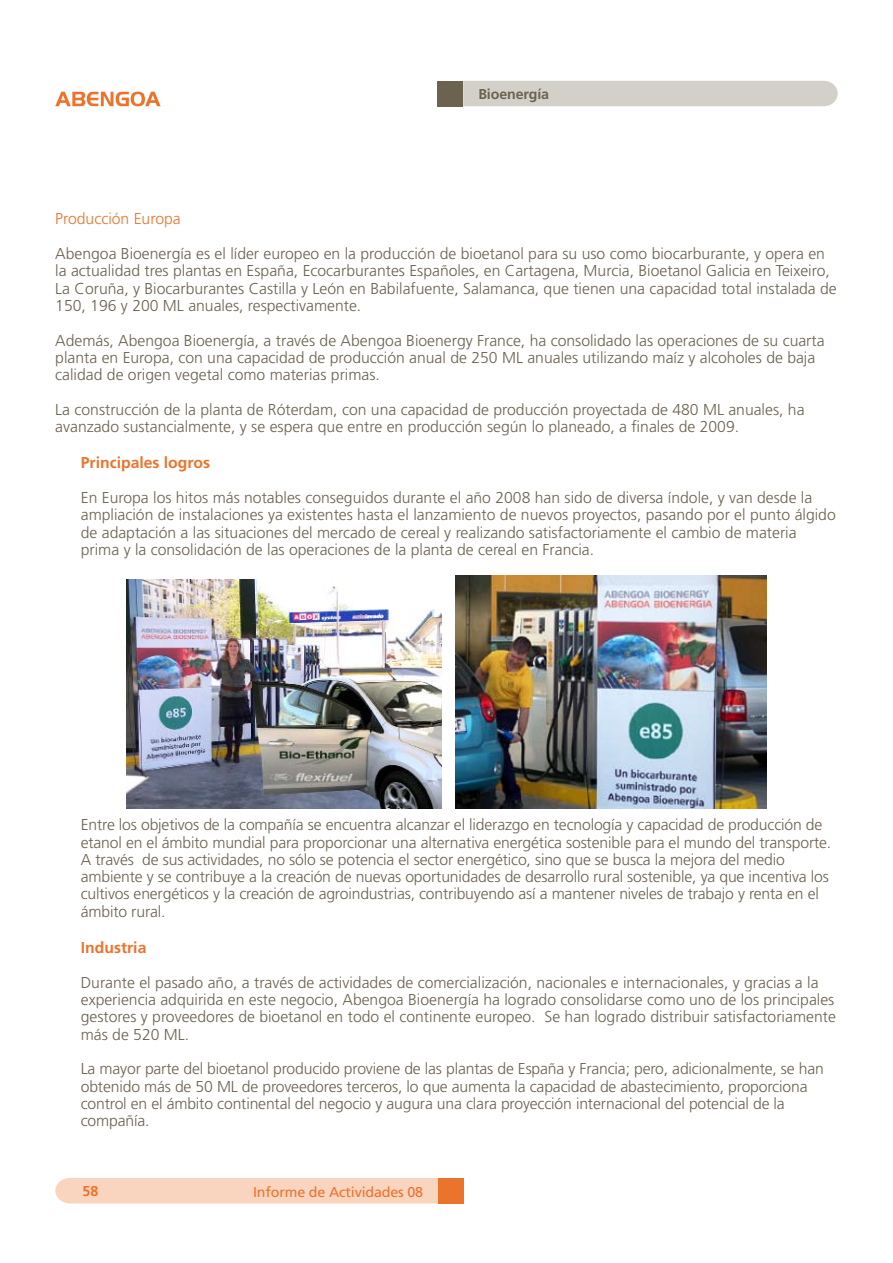
<style>
.page{position:relative;width:893px;height:1263px;background:#fff}
.page>*{position:absolute;margin:0;border:0;box-sizing:border-box;transform-origin:0 0}
.t1{font:300 15.75px/17.2px "Frutiger";color:#6b6250}
.t2{font:700 15.75px "Frutiger";color:#ec732c}
.t3{font:300 15.75px "Frutiger";color:#ec732c}
.t4{font:14.25px "Frutiger";letter-spacing:-.01em;color:#ec732c}
.t5{font:700 14.25px "Frutiger";letter-spacing:-.01em;color:#6b6250}
.t6{font:700 14.25px "Frutiger";color:#ec732c}
</style>
<div class="page">
<svg style="left:55px;top:92px;width:106px;height:14px"></svg>
<div style="left:463px;top:81px;width:375px;height:25px;background:#d3d0ca"></div>
<div style="left:438px;top:81px;width:25px;height:25px;background:#6b6250"></div>
<div style="left:55px;top:1178px;width:383px;height:25px;background:#f9d5c0"></div>
<div style="left:438px;top:1178px;width:25px;height:25px;background:#ec732c"></div>
<img style="left:455px;top:575px;width:311px;height:233px">
<img style="left:127px;top:579px;width:315px;height:229px">
<p class="t5" style="left:478px;top:86px;width:72px">Bioenergía</p>
<p class="t3" style="left:55px;top:210px;width:127px">Producción Europa</p>
<p class="t1" style="left:55px;top:245px;width:783px">Abengoa Bioenergía es el líder europeo en la producción de bioetanol para su uso como biocarburante, y opera en la actualidad tres plantas en España, Ecocarburantes Españoles, en Cartagena, Murcia, Bioetanol Galicia en Teixeiro, La Coruña, y Biocarburantes Castilla y León en Babilafuente, Salamanca, que tienen una capacidad total instalada de 150, 196 y 200 ML anuales, respectivamente.</p>
<p class="t1" style="left:55px;top:332px;width:771px">Además, Abengoa Bioenergía, a través de Abengoa Bioenergy France, ha consolidado las operaciones de su cuarta planta en Europa, con una capacidad de producción anual de 250 ML anuales utilizando maíz y alcoholes de baja calidad de origen vegetal como materias primas.</p>
<p class="t1" style="left:55px;top:401px;width:751px">La construcción de la planta de Róterdam, con una capacidad de producción proyectada de 480 ML anuales, ha avanzado sustancialmente, y se espera que entre en producción según lo planeado, a finales de 2009.</p>
<p class="t2" style="left:81px;top:454px;width:131px">Principales logros</p>
<p class="t1" style="left:81px;top:489px;width:756px">En Europa los hitos más notables conseguidos durante el año 2008 han sido de diversa índole, y van desde la ampliación de instalaciones ya existentes hasta el lanzamiento de nuevos proyectos, pasando por el punto álgido de adaptación a las situaciones del mercado de cereal y realizando satisfactoriamente el cambio de materia prima y la consolidación de las operaciones de la planta de cereal en Francia.</p>
<p class="t1" style="left:81px;top:816px;width:752px">Entre los objetivos de la compañía se encuentra alcanzar el liderazgo en tecnología y capacidad de producción de etanol en el ámbito mundial para proporcionar una alternativa energética sostenible para el mundo del transporte.<br>A través de sus actividades, no sólo se potencia el sector energético, sino que se busca la mejora del medio ambiente y se contribuye a la creación de nuevas oportunidades de desarrollo rural sostenible, ya que incentiva los cultivos energéticos y la creación de agroindustrias, contribuyendo así a mantener niveles de trabajo y renta en el ámbito rural.</p>
<p class="t2" style="left:81px;top:938px;width:67px">Industria</p>
<p class="t1" style="left:81px;top:973px;width:757px">Durante el pasado año, a través de actividades de comercialización, nacionales e internacionales, y gracias a la experiencia adquirida en este negocio, Abengoa Bioenergía ha logrado consolidarse como uno de los principales gestores y proveedores de bioetanol en todo el continente europeo. Se han logrado distribuir satisfactoriamente más de 520 ML.</p>
<p class="t1" style="left:81px;top:1060px;width:745px">La mayor parte del bioetanol producido proviene de las plantas de España y Francia; pero, adicionalmente, se han obtenido más de 50 ML de proveedores terceros, lo que aumenta la capacidad de abastecimiento, proporciona control en el ámbito continental del negocio y augura una clara proyección internacional del potencial de la compañía.</p>
<p class="t6" style="left:83px;top:1183px;width:17px">58</p>
<p class="t4" style="left:253px;top:1184px;width:172px">Informe de Actividades 08</p>
</div>
